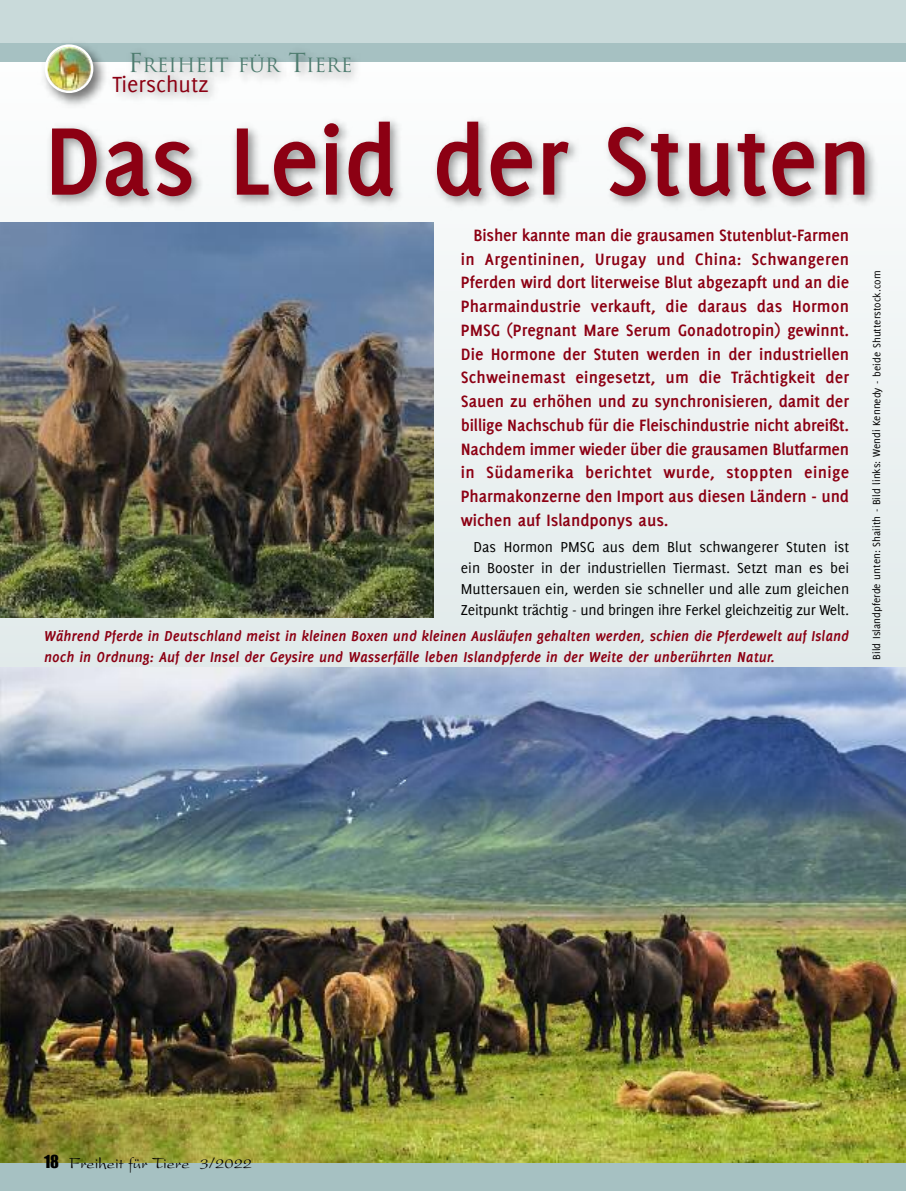
<style>
.page{position:relative;width:906px;height:1191px;background:#fff}
.page>*{position:absolute;margin:0;border:0;box-sizing:border-box;transform-origin:0 0}
.t1{font:700 105px "Delicious";color:#8c0013}
.t2{font:24px "Delicious";color:#8c0013}
.t3{font:19.2px "Trajan";color:#4e7c6f}
.t4{font:700 18px/23.7px "Delicious";letter-spacing:-.005em;color:#8c0013;text-align:justify}
.t5{font:16.5px "President";color:#000}
.t6{font:italic 700 15.75px/20.9px "Delicious";color:#8c0013}
.t7{font:15.75px/20.9px "Delicious";letter-spacing:-.015em;color:#000;text-align:justify}
.t8{font:11.25px "Delicious";color:#000}
.s1{font-size:25.5px}
.s2{font-family:"Impact"}
</style>
<div class="page">
<div style="left:0;top:33px;width:906px;height:1135px;background:#eaf0f0"></div>
<img style="left:905px;top:667px;width:1px;height:496px">
<img style="left:0;top:667px;width:905px;height:496px">
<div style="left:0;top:1163px;width:906px;height:28px;background:#a6c1c2"></div>
<div style="left:0;top:0;width:906px;height:44px;background:#c9dada"></div>
<div style="left:0;top:43px;width:906px;height:18px;background:#a6c1c2"></div>
<img style="left:38px;top:61px;width:7px;height:29px">
<img style="left:45px;top:44px;width:37px;height:46px">
<img style="left:82px;top:46px;width:271px;height:44px">
<img style="left:102px;top:61px;width:597px;height:29px">
<img style="left:30px;top:90px;width:876px;height:179px">
<img style="left:0;top:223px;width:434px;height:395px">
<p class="t3" style="left:128px;top:54px;width:226px"><span class="s1">F</span>REIHEIT FÜR <span class="s1">T</span>IERE</p>
<h2 class="t2" style="left:112px;top:75px;width:98px">Tierschutz</h2>
<h1 class="t1" style="left:44px;top:122px;width:829px">Das Leid der Stuten</h1>
<p class="t4" style="left:461px;top:224px;width:390px;text-indent:13px">Bisher kannte man die grausamen Stutenblut-Farmen in Argentininen, Urugay und China: Schwangeren Pferden wird dort literweise Blut abgezapft und an die Pharmaindustrie verkauft, die daraus das Hormon PMSG (Pregnant Mare Serum Gonadotropin) gewinnt.<br>Die Hormone der Stuten werden in der industriellen Schweinemast eingesetzt, um die Trächtigkeit der Sauen zu erhöhen und zu synchronisieren, damit der billige Nachschub für die Fleischindustrie nicht abreißt.<br>Nachdem immer wieder über die grausamen Blutfarmen in Südamerika berichtet wurde, stoppten einige Pharmakonzerne den Import aus diesen Ländern - und wichen auf Islandponys aus.</p>
<p class="t7" style="left:461px;top:538px;width:390px;text-indent:13px">Das Hormon PMSG aus dem Blut schwangerer Stuten ist ein Booster in der industriellen Tiermast. Setzt man es bei Muttersauen ein, werden sie schneller und alle zum gleichen Zeitpunkt trächtig - und bringen ihre Ferkel gleichzeitig zur Welt.</p>
<p class="t6" style="left:44px;top:626px;width:806px">Während Pferde in Deutschland meist in kleinen Boxen und kleinen Ausläufen gehalten werden, schien die Pferdewelt auf Island noch in Ordnung: Auf der Insel der Geysire und Wasserfälle leben Islandpferde in der Weite der unberührten Natur.</p>
<p class="t8" style="left:872px;top:659px;width:390px;rotate:-90deg">Bild Islandpferde unten: Shaiith - Bild links: Wendi Kennedy - beide Shutterstock.com</p>
<p class="t5" style="left:44px;top:1158px;width:209px"><span class="s2">18</span> Freiheit für Tiere 3/2022</p>
</div>
